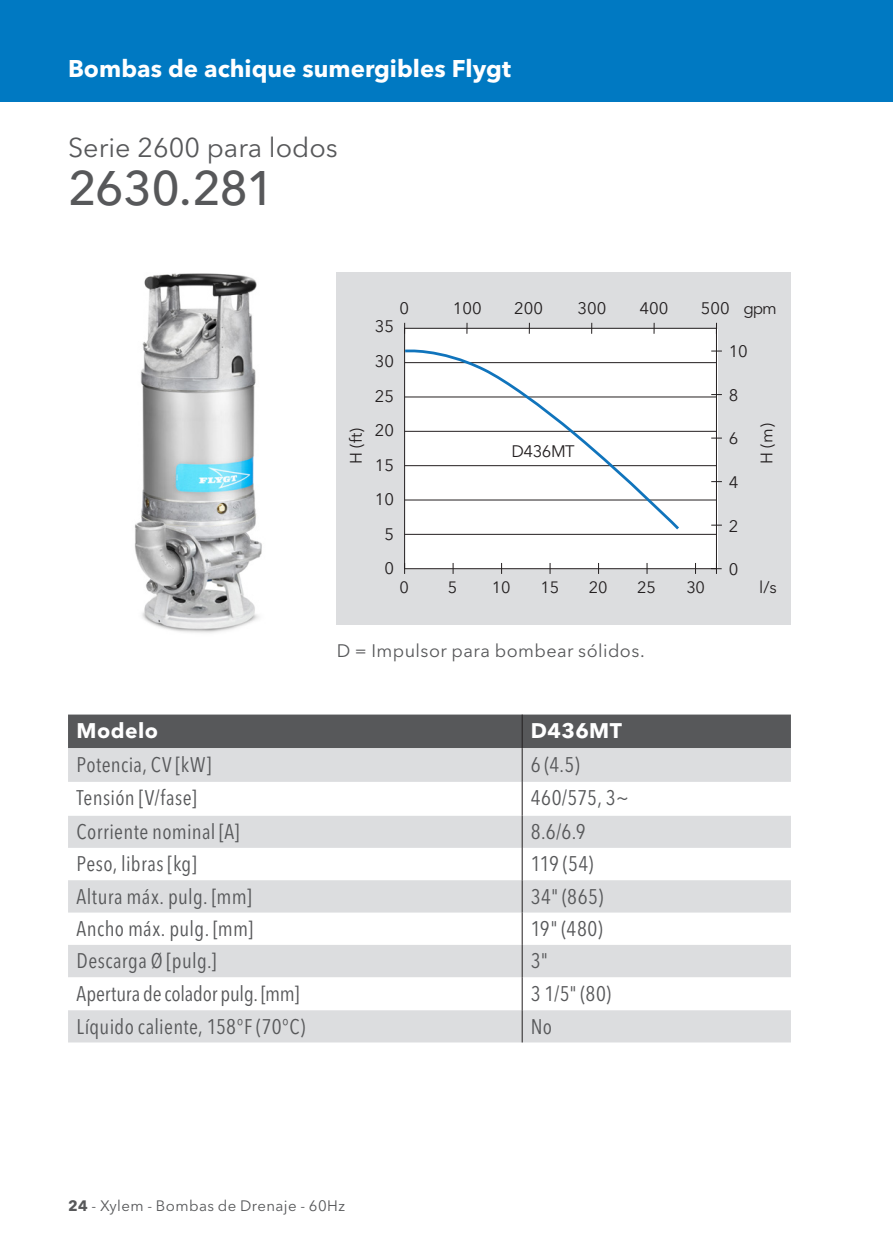
<style>
.page{position:relative;width:893px;height:1259px;background:#fff}
.page>*{position:absolute;margin:0;border:0;box-sizing:border-box;transform-origin:0 0}
.Rudimentary{font:500 48px "Avenir Next LT Pro";letter-spacing:-.03em;color:#57585a}
.Rudimentary-2{font:27px "Avenir Next LT Pro";color:#57585a}
.t1{font:700 24px "Avenir Next LT Pro";color:#fff}
.Table{font:condensed 21px "Avenir Next LT Pro";letter-spacing:.015em;color:#57585a}
.Table-2{font:condensed 21px "Avenir Next LT Pro";letter-spacing:-.01em;color:#57585a}
.Table_top{font:700 21px "Avenir Next LT Pro";letter-spacing:.025em;color:#fff}
.Small_text_6p{font:18px "Avenir Next LT Pro";letter-spacing:.025em;color:#57585a}
.t2{font:16.5px/34.5px "Avenir Next LT Pro";color:#231f20;text-align:center}
.t3{font:16.2px "Avenir Next LT Pro";letter-spacing:-.02em;color:#231f20}
.t4{font:15px "Avenir Next LT Pro";letter-spacing:.025em;color:#57585a}
.s1{font-weight:700}
</style>
<div class="page">
<img style="left:134px;top:273px;width:128px;height:360px">
<div style="left:0;top:0;width:893px;height:102px;background:#0079c2"></div>
<div style="left:337px;top:272px;width:454px;height:352px;background:#dcdddf"></div>
<div style="left:405px;top:329px;width:312px;height:239px;background:#fff"></div>
<hr style="left:405px;top:568px;width:311px;height:1px;background:#231f20">
<hr style="left:405px;top:328px;width:311px;height:1px;background:#231f20">
<hr style="left:405px;top:534px;width:311px;height:1px;background:#231f20">
<hr style="left:405px;top:465px;width:311px;height:1px;background:#231f20">
<hr style="left:405px;top:431px;width:311px;height:1px;background:#231f20">
<hr style="left:405px;top:499px;width:311px;height:1px;background:#231f20">
<hr style="left:405px;top:362px;width:311px;height:1px;background:#231f20">
<hr style="left:405px;top:396px;width:311px;height:1px;background:#231f20">
<hr style="left:404px;top:328px;width:1px;height:241px;background:#231f20">
<hr style="left:716px;top:328px;width:1px;height:241px;background:#231f20">
<svg style="left:466px;top:323px;width:2px;height:11px"></svg>
<svg style="left:653px;top:323px;width:2px;height:11px"></svg>
<svg style="left:711px;top:563px;width:11px;height:11px"></svg>
<svg style="left:404px;top:348px;width:277px;height:183px"></svg>
<div style="left:68px;top:714px;width:723px;height:34px;background:#57585a"></div>
<div style="left:68px;top:748px;width:723px;height:294px;background:#dcdddf"></div>
<svg style="left:68px;top:782px;width:723px;height:228px"></svg>
<svg style="left:68px;top:880px;width:723px;height:97px;fill:#dcdddf"></svg>
<hr style="left:522px;top:714px;width:1px;height:34px;background:#231f20">
<hr style="left:522px;top:748px;width:1px;height:34px;background:#231f20">
<hr style="left:522px;top:782px;width:1px;height:33px;background:#231f20">
<hr style="left:522px;top:815px;width:1px;height:33px;background:#231f20">
<hr style="left:522px;top:848px;width:1px;height:32px;background:#231f20">
<hr style="left:522px;top:880px;width:1px;height:32px;background:#231f20">
<hr style="left:522px;top:912px;width:1px;height:33px;background:#231f20">
<hr style="left:522px;top:945px;width:1px;height:32px;background:#231f20">
<hr style="left:522px;top:977px;width:1px;height:33px;background:#231f20">
<hr style="left:522px;top:1010px;width:1px;height:32px;background:#231f20">
<p class="t1" style="left:68px;top:54px;width:444px">Bombas de achique sumergibles Flygt</p>
<p class="Rudimentary-2" style="left:68px;top:131px;width:271px">Serie 2600 para lodos</p>
<p class="Rudimentary" style="left:68px;top:159px;width:208px">2630.281</p>
<p class="t2" style="left:339px;top:464px;width:37px;rotate:-90deg">H (ft)</p>
<p class="t2" style="left:399px;top:291px;width:11px">0</p>
<p class="t2" style="left:453px;top:291px;width:30px">100</p>
<p class="t2" style="left:514px;top:291px;width:30px">200</p>
<p class="t2" style="left:578px;top:291px;width:30px">300</p>
<p class="t2" style="left:639px;top:291px;width:30px">400</p>
<p class="t2" style="left:701px;top:291px;width:30px">500</p>
<p class="t2" style="left:743px;top:291px;width:35px">gpm</p>
<p class="t2" style="left:375px;top:309px;width:21px">35<br>30<br>25<br>20<br>15<br>10<br>5<br>0</p>
<p class="t2" style="left:512px;top:434px;width:65px">D436MT</p>
<p class="t3" style="left:399px;top:578px;width:11px">0</p>
<p class="t3" style="left:448px;top:578px;width:11px">5</p>
<p class="t3" style="left:492px;top:578px;width:20px">10</p>
<p class="t3" style="left:541px;top:578px;width:20px">15</p>
<p class="t3" style="left:589px;top:578px;width:20px">20</p>
<p class="t3" style="left:637px;top:578px;width:20px">25</p>
<p class="t3" style="left:686px;top:578px;width:20px">30</p>
<p class="t2" style="left:729px;top:334px;width:21px">10</p>
<p class="t2" style="left:729px;top:378px;width:11px">8</p>
<p class="t2" style="left:729px;top:421px;width:11px">6</p>
<p class="t2" style="left:729px;top:465px;width:11px">4</p>
<p class="t2" style="left:729px;top:508px;width:11px">2</p>
<p class="t2" style="left:729px;top:552px;width:11px">0</p>
<p class="t2" style="left:749px;top:464px;width:42px;rotate:-90deg">H (m)</p>
<p class="t2" style="left:759px;top:570px;width:19px">l/s</p>
<p class="Small_text_6p" style="left:337px;top:639px;width:309px">D = Impulsor para bombear sólidos.</p>
<p class="Table_top" style="left:77px;top:717px;width:83px">Modelo</p>
<p class="Table_top" style="left:531px;top:717px;width:93px">D436MT</p>
<p class="Table" style="left:77px;top:751px;width:136px">Potencia, CV [kW]</p>
<p class="Table" style="left:531px;top:751px;width:51px">6 (4.5)</p>
<p class="Table" style="left:77px;top:785px;width:122px">Tensión [V/fase]</p>
<p class="Table" style="left:531px;top:785px;width:100px">460/575, 3~</p>
<p class="Table" style="left:77px;top:819px;width:164px">Corriente nominal [A]</p>
<p class="Table" style="left:531px;top:819px;width:56px">8.6/6.9</p>
<p class="Table" style="left:77px;top:851px;width:122px">Peso, libras [kg]</p>
<p class="Table" style="left:531px;top:851px;width:64px">119 (54)</p>
<p class="Table" style="left:77px;top:883px;width:177px">Altura máx. pulg. [mm]</p>
<p class="Table" style="left:531px;top:883px;width:74px">34" (865)</p>
<p class="Table" style="left:77px;top:916px;width:178px">Ancho máx. pulg. [mm]</p>
<p class="Table" style="left:531px;top:916px;width:73px">19" (480)</p>
<p class="Table" style="left:77px;top:948px;width:141px">Descarga Ø [pulg.]</p>
<p class="Table" style="left:531px;top:948px;width:19px">3"</p>
<p class="Table-2" style="left:77px;top:980px;width:224px">Apertura de colador pulg. [mm]</p>
<p class="Table" style="left:531px;top:980px;width:82px">3 1/5" (80)</p>
<p class="Table" style="left:77px;top:1013px;width:230px">Líquido caliente, 158°F (70°C)</p>
<p class="Table" style="left:531px;top:1013px;width:23px">No</p>
<p class="t4" style="left:68px;top:1196px;width:278px"><span class="s1">24</span> - Xylem - Bombas de Drenaje - 60Hz</p>
</div>
